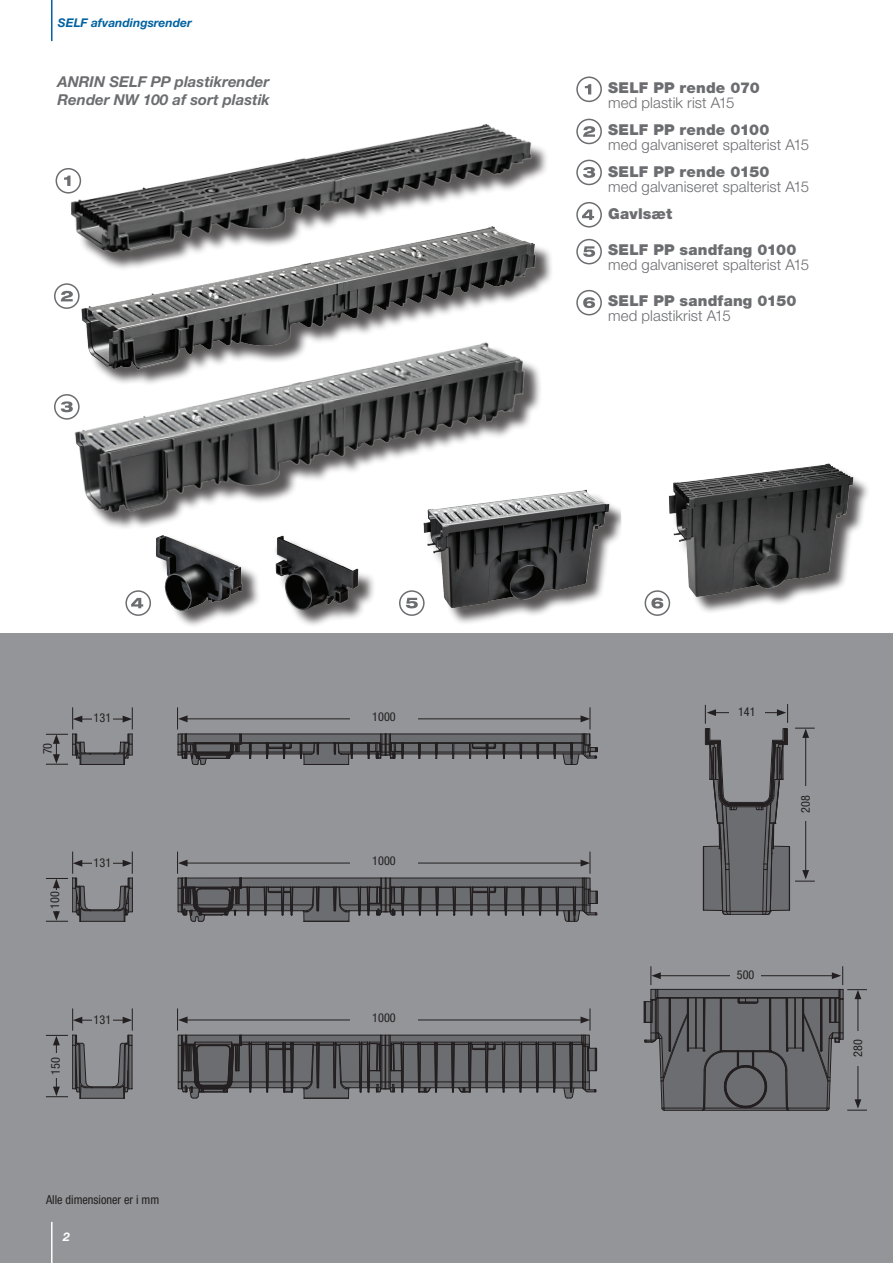
<style>
.page{position:relative;width:893px;height:1263px;background:#fff}
.page>*{position:absolute;margin:0;border:0;box-sizing:border-box;transform-origin:0 0}
.t1{font:300 15px "Helvetica Neue LT Std";letter-spacing:.005em;color:#6c6d70}
.t2{font:900 15px "Helvetica Neue LT Std";letter-spacing:.01em;color:#6c6d70}
.t3{font:italic 700 15px/18px "Helvetica Neue LT Std";color:#6c6d70}
.t4{font:condensed 12.3px "Helvetica Neue LT Std";color:#231f20}
.t5{font:condensed 12.15px "Helvetica Neue LT Std";color:#231f20}
.t6{font:italic 700 12px "Helvetica Neue LT Std";color:#0062a1}
.t7{font:italic 700 12px "Helvetica Neue LT Std";color:#fff}
</style>
<div class="page">
<div style="left:0;top:634px;width:893px;height:629px;background:#939598"></div>
<img style="left:55px;top:124px;width:492px;height:86px">
<img style="left:54px;top:210px;width:498px;height:99px">
<img style="left:54px;top:309px;width:486px;height:219px">
<hr style="left:51px;top:0;width:2px;height:41px;background:#0062a1">
<svg style="left:585px;top:84px;width:6px;height:10px"></svg>
<div style="left:576px;top:76px;width:26px;height:26px;border:2px solid #6c6d70;border-radius:50%"></div>
<svg style="left:583px;top:126px;width:12px;height:11px"></svg>
<div style="left:576px;top:119px;width:26px;height:25px;border:2px solid #6c6d70;border-radius:50%"></div>
<svg style="left:583px;top:167px;width:12px;height:11px"></svg>
<div style="left:576px;top:160px;width:26px;height:25px;border:2px solid #6c6d70;border-radius:50%"></div>
<svg style="left:64px;top:176px;width:6px;height:10px"></svg>
<div style="left:56px;top:168px;width:25px;height:26px;border:2px solid #6c6d70;border-radius:50%"></div>
<svg style="left:583px;top:246px;width:12px;height:11px"></svg>
<div style="left:576px;top:239px;width:26px;height:25px;border:2px solid #6c6d70;border-radius:50%"></div>
<svg style="left:583px;top:297px;width:12px;height:11px"></svg>
<div style="left:576px;top:290px;width:26px;height:25px;border:2px solid #6c6d70;border-radius:50%"></div>
<svg style="left:61px;top:291px;width:12px;height:10px"></svg>
<div style="left:54px;top:283px;width:26px;height:26px;border:2px solid #6c6d70;border-radius:50%"></div>
<svg style="left:61px;top:401px;width:12px;height:11px"></svg>
<div style="left:54px;top:394px;width:26px;height:26px;border:2px solid #6c6d70;border-radius:50%"></div>
<svg style="left:582px;top:210px;width:12px;height:10px"></svg>
<div style="left:576px;top:202px;width:26px;height:26px;border:2px solid #6c6d70;border-radius:50%"></div>
<img style="left:135px;top:520px;width:127px;height:114px">
<img style="left:262px;top:520px;width:125px;height:114px">
<div style="left:426px;top:493px;width:199px;height:133px;background:#231f20;opacity:.75"></div>
<img style="left:406px;top:467px;width:211px;height:147px">
<div style="left:672px;top:466px;width:198px;height:148px;background:#231f20;opacity:.75"></div>
<img style="left:644px;top:463px;width:226px;height:143px">
<svg style="left:651px;top:598px;width:12px;height:10px"></svg>
<div style="left:645px;top:590px;width:25px;height:26px;border:2px solid #6c6d70;border-radius:50%"></div>
<svg style="left:131px;top:598px;width:12px;height:10px"></svg>
<div style="left:125px;top:590px;width:26px;height:26px;border:2px solid #6c6d70;border-radius:50%"></div>
<svg style="left:406px;top:598px;width:12px;height:10px"></svg>
<div style="left:399px;top:590px;width:26px;height:26px;border:2px solid #6c6d70;border-radius:50%"></div>
<svg style="left:177px;top:707px;width:421px;height:58px"></svg>
<svg style="left:46px;top:707px;width:87px;height:58px"></svg>
<svg style="left:177px;top:851px;width:421px;height:71px"></svg>
<svg style="left:46px;top:851px;width:87px;height:71px"></svg>
<svg style="left:177px;top:1008px;width:420px;height:91px"></svg>
<svg style="left:46px;top:1008px;width:87px;height:91px"></svg>
<svg style="left:703px;top:704px;width:112px;height:211px"></svg>
<svg style="left:644px;top:966px;width:223px;height:145px"></svg>
<hr style="left:51px;top:1222px;width:2px;height:41px;background:#fff">
<p class="t6" style="left:58px;top:15px;width:135px">SELF afvandingsrender</p>
<p class="t3" style="left:57px;top:73px;width:214px">ANRIN SELF PP plastikrender<br>Render NW 100 af sort plastik</p>
<p class="t2" style="left:608px;top:79px;width:153px">SELF PP rende 070</p>
<p class="t1" style="left:608px;top:94px;width:128px">med plastik rist A15</p>
<p class="t2" style="left:608px;top:121px;width:163px">SELF PP rende 0100</p>
<p class="t1" style="left:608px;top:136px;width:203px">med galvaniseret spalterist A15</p>
<p class="t2" style="left:608px;top:163px;width:163px">SELF PP rende 0150</p>
<p class="t1" style="left:608px;top:178px;width:203px">med galvaniseret spalterist A15</p>
<p class="t2" style="left:608px;top:205px;width:66px">Gavlsæt</p>
<p class="t2" style="left:608px;top:241px;width:190px">SELF PP sandfang 0100</p>
<p class="t1" style="left:608px;top:256px;width:203px">med galvaniseret spalterist A15</p>
<p class="t2" style="left:608px;top:292px;width:190px">SELF PP sandfang 0150</p>
<p class="t1" style="left:608px;top:307px;width:124px">med plastikrist A15</p>
<p class="t4" style="left:40px;top:754px;width:13px;rotate:-90deg">70</p>
<p class="t4" style="left:94px;top:711px;width:19px">131</p>
<p class="t4" style="left:372px;top:709px;width:25px">1000</p>
<p class="t4" style="left:48px;top:909px;width:19px;rotate:-90deg">100</p>
<p class="t4" style="left:94px;top:855px;width:19px">131</p>
<p class="t4" style="left:372px;top:854px;width:25px">1000</p>
<p class="t4" style="left:48px;top:1074px;width:19px;rotate:-90deg">150</p>
<p class="t4" style="left:94px;top:1012px;width:19px">131</p>
<p class="t4" style="left:372px;top:1011px;width:25px">1000</p>
<p class="t4" style="left:46px;top:1193px;width:115px">Alle dimensioner er i mm</p>
<p class="t7" style="left:63px;top:1230px;width:8px">2</p>
<p class="t5" style="left:738px;top:704px;width:19px">141</p>
<p class="t5" style="left:798px;top:813px;width:19px;rotate:-90deg">208</p>
<p class="t5" style="left:737px;top:968px;width:19px">500</p>
<p class="t5" style="left:851px;top:1057px;width:19px;rotate:-90deg">280</p>
</div>
